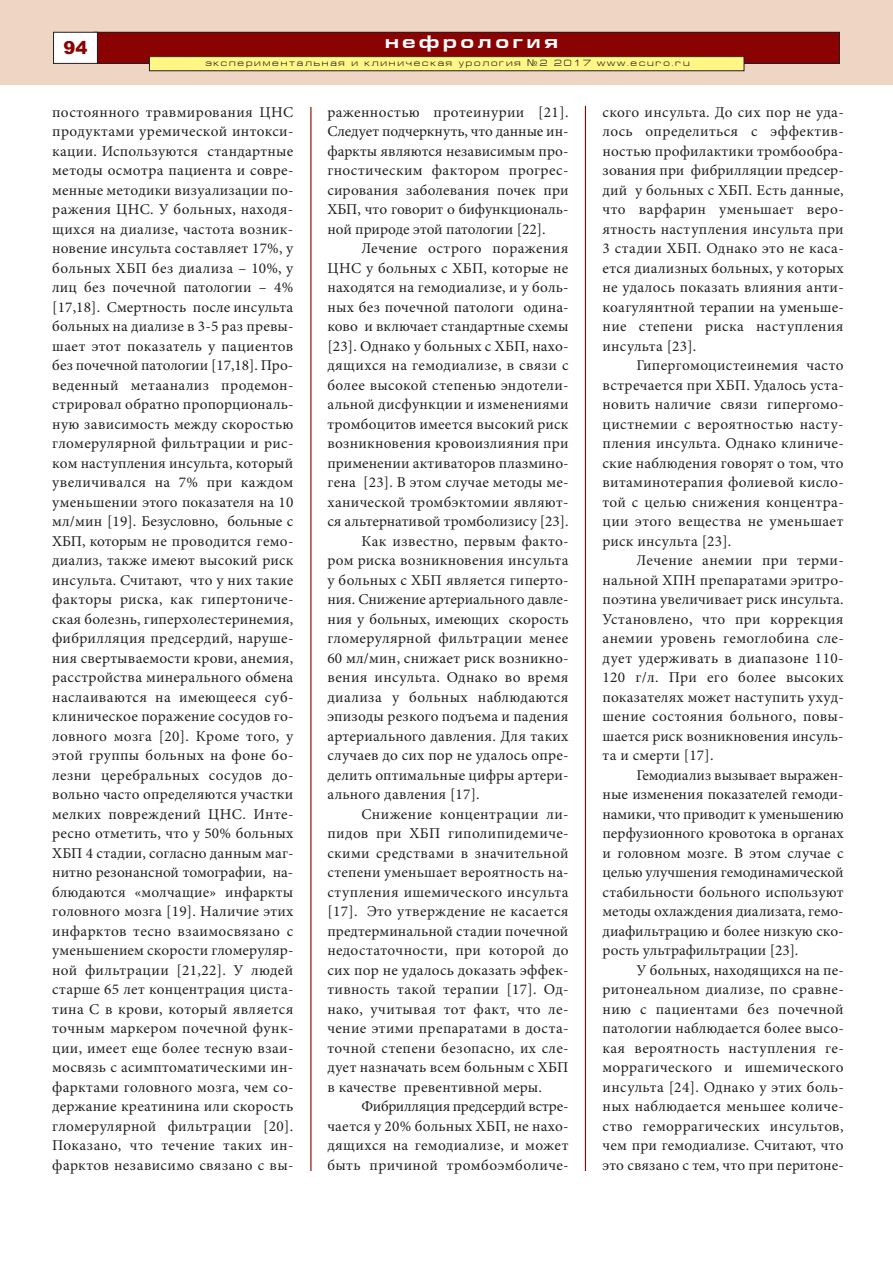
<style>
.page{position:relative;width:893px;height:1263px;background:#fff}
.page>*{position:absolute;margin:0;border:0;box-sizing:border-box;transform-origin:0 0}
.t1{font:700 18px "Europe Ext";letter-spacing:.2em;color:#fff}
.t2{font:900 18px "Arial";color:#8b0202}
.t3{font:15px/19.5px "Minion Pro";letter-spacing:.015em;color:#231f20;text-align:justify}
.t4{font:15px "Minion Pro";letter-spacing:-.02em;color:#231f20}
.t5{font:9px "Europe Ext Normal";letter-spacing:.2em;color:#231f20}
.s1{font-family:"Europe"}
</style>
<div class="page">
<hr style="left:310px;top:107px;width:1px;height:1064px;background:#8b0202">
<hr style="left:585px;top:106px;width:1px;height:1065px;background:#8b0202">
<div style="left:0;top:0;width:893px;height:85px;background:#eed5c4"></div>
<div style="left:94px;top:32px;width:745px;height:31px;background:#8b0202"></div>
<div style="left:94px;top:32px;width:746px;height:32px;border:1px solid #231f20"></div>
<div style="left:54px;top:32px;width:43px;height:31px;background:#fff"></div>
<div style="left:53px;top:32px;width:45px;height:32px;border:1px solid #231f20"></div>
<div style="left:149px;top:57px;width:595px;height:14px;background:#fff685"></div>
<div style="left:149px;top:56px;width:595px;height:15px;border:1px solid #231f20"></div>
<p class="t2" style="left:64px;top:37px;width:26px">94</p>
<p class="t1" style="left:385px;top:31px;width:174px">нефрология</p>
<p class="t5" style="left:205px;top:58px;width:486px">экспериментальная и клиническая урология <span class="s1">¹</span>2 2017 www.ecuro.ru</p>
<p class="t3" style="left:52px;top:104px;width:243px">постоянного травмирования ЦНС продуктами уремической интокси&shy;кации. Используются стандартные методы осмотра пациента и совре&shy;менные методики визуализации по&shy;ражения ЦНС. У больных, находя&shy;щихся на диализе, частота возник&shy;новение инсульта составляет 17%, у больных ХБП без диализа – 10%, у лиц без почечной патологии – 4% [17,18]. Смертность после инсульта больных на диализе в 3-5 раз превы&shy;шает этот показатель у пациентов без почечной патологии [17,18]. Про&shy;веденный метаанализ продемон&shy;стрировал обратно пропорциональ&shy;ную зависимость между скоростью гломерулярной фильтрации и рис&shy;ком наступления инсульта, который увеличивался на 7% при каждом уменьшении этого показателя на 10 мл/мин [19]. Безусловно, больные с ХБП, которым не проводится гемо&shy;диализ, также имеют высокий риск инсульта. Считают, что у них такие факторы риска, как гипертониче&shy;ская болезнь, гиперхолестеринемия, фибрилляция предсердий, наруше&shy;ния свертываемости крови, анемия, расстройства минерального обмена наслаиваются на имеющееся суб&shy;клиническое поражение сосудов го&shy;ловного мозга [20]. Кроме того, у этой группы больных на фоне бо&shy;лезни церебральных сосудов до&shy;вольно часто определяются участки мелких повреждений ЦНС. Инте&shy;ресно отметить, что у 50% больных ХБП 4 стадии, согласно данным маг&shy;нитно резонансной томографии, на&shy;блюдаются «молчащие» инфаркты головного мозга [19]. Наличие этих инфарктов тесно взаимосвязано с уменьшением скорости гломеруляр&shy;ной фильтрации [21,22]. У людей старше 65 лет концентрация циста&shy;тина С в крови, который является точным маркером почечной функ&shy;ции, имеет еще более тесную взаи&shy;мосвязь с асимптоматическими ин&shy;фарктами головного мозга, чем со&shy;держание креатинина или скорость гломерулярной фильтрации [20].<br>Показано, что течение таких ин&shy;фарктов независимо связано с вы-</p>
<p class="t3" style="left:327px;top:104px;width:243px">раженностью протеинурии [21].<br>Следует подчеркнуть, что данные ин&shy;фаркты являются независимым про&shy;гностическим фактором прогрес&shy;сирования заболевания почек при ХБП, что говорит о бифункциональ&shy;ной природе этой патологии [22].</p>
<p class="t3" style="left:361px;top:240px;width:209px">Лечение острого поражения</p>
<p class="t3" style="left:327px;top:260px;width:243px">ЦНС у больных с ХБП, которые не</p>
<p class="t3" style="left:327px;top:279px;width:243px">находятся на гемодиализе, и у боль-</p>
<p class="t3" style="left:327px;top:299px;width:243px">ных без почечной патологи одина-</p>
<p class="t3" style="left:327px;top:318px;width:243px">ково и включает стандартные схемы</p>
<p class="t3" style="left:327px;top:338px;width:243px">[23]. Однако у больных с ХБП, нахо-</p>
<p class="t3" style="left:327px;top:357px;width:243px">дящихся на гемодиализе, в связи с</p>
<p class="t3" style="left:327px;top:377px;width:243px">более высокой степенью эндотели-</p>
<p class="t3" style="left:327px;top:396px;width:243px">альной дисфункции и изменениями</p>
<p class="t3" style="left:327px;top:416px;width:243px">тромбоцитов имеется высокий риск</p>
<p class="t3" style="left:327px;top:435px;width:243px">возникновения кровоизлияния при</p>
<p class="t3" style="left:327px;top:455px;width:243px">применении активаторов плазмино-</p>
<p class="t3" style="left:327px;top:474px;width:243px">гена [23]. В этом случае методы ме-</p>
<p class="t3" style="left:327px;top:494px;width:243px">ханической тромбэктомии являют-</p>
<p class="t3" style="left:327px;top:513px;width:243px">ся альтернативой тромболизису [23].</p>
<p class="t3" style="left:361px;top:533px;width:209px">Как известно, первым факто-</p>
<p class="t3" style="left:327px;top:552px;width:243px">ром риска возникновения инсульта</p>
<p class="t3" style="left:327px;top:572px;width:243px">у больных с ХБП является гиперто-</p>
<p class="t3" style="left:327px;top:591px;width:243px">ния. Снижение артериального давле-</p>
<p class="t3" style="left:327px;top:611px;width:243px">ния у больных, имеющих скорость</p>
<p class="t3" style="left:327px;top:630px;width:243px">гломерулярной фильтрации менее</p>
<p class="t3" style="left:327px;top:650px;width:243px">60 мл/мин, снижает риск возникно-</p>
<p class="t3" style="left:327px;top:669px;width:243px">вения инсульта. Однако во время</p>
<p class="t3" style="left:327px;top:689px;width:243px">диализа у больных наблюдаются</p>
<p class="t3" style="left:327px;top:708px;width:243px">эпизоды резкого подъема и падения</p>
<p class="t3" style="left:327px;top:728px;width:243px">артериального давления. Для таких</p>
<p class="t3" style="left:327px;top:747px;width:243px">случаев до сих пор не удалось опре-</p>
<p class="t3" style="left:327px;top:767px;width:243px">делить оптимальные цифры артери-</p>
<p class="t3" style="left:327px;top:786px;width:154px">ального давления [17].</p>
<p class="t3" style="left:361px;top:806px;width:209px">Снижение концентрации ли-</p>
<p class="t3" style="left:327px;top:825px;width:243px">пидов при ХБП гиполипидемиче-</p>
<p class="t3" style="left:327px;top:845px;width:243px">скими средствами в значительной</p>
<p class="t3" style="left:327px;top:864px;width:243px">степени уменьшает вероятность на-</p>
<p class="t3" style="left:327px;top:884px;width:243px">ступления ишемического инсульта</p>
<p class="t3" style="left:327px;top:903px;width:243px">[17]. Это утверждение не касается</p>
<p class="t3" style="left:327px;top:923px;width:243px">предтерминальной стадии почечной</p>
<p class="t3" style="left:327px;top:942px;width:243px">недостаточности, при которой до</p>
<p class="t3" style="left:327px;top:962px;width:243px">сих пор не удалось доказать эффек-</p>
<p class="t3" style="left:327px;top:981px;width:243px">тивность такой терапии [17]. Од-</p>
<p class="t3" style="left:327px;top:1001px;width:243px">нако, учитывая тот факт, что ле-</p>
<p class="t3" style="left:327px;top:1020px;width:243px">чение этими препаратами в доста-</p>
<p class="t3" style="left:327px;top:1040px;width:243px">точной степени безопасно, их сле-</p>
<p class="t3" style="left:327px;top:1059px;width:243px">дует назначать всем больным с ХБП</p>
<p class="t3" style="left:327px;top:1079px;width:216px">в качестве превентивной меры.</p>
<p class="t4" style="left:361px;top:1101px;width:209px">Фибрилляция предсердий встре-</p>
<p class="t3" style="left:327px;top:1118px;width:243px">чается у 20% больных ХБП, не нахо-</p>
<p class="t3" style="left:327px;top:1137px;width:243px">дящихся на гемодиализе, и может</p>
<p class="t3" style="left:327px;top:1157px;width:243px">быть причиной тромбоэмболиче-</p>
<p class="t3" style="left:602px;top:104px;width:243px">ского инсульта. До сих пор не уда&shy;лось определиться с эффектив&shy;ностью профилактики тромбообра&shy;зования при фибрилляции предсер&shy;дий у больных с ХБП. Есть данные, что варфарин уменьшает веро&shy;ятность наступления инсульта при 3 стадии ХБП. Однако это не каса&shy;ется диализных больных, у которых не удалось показать влияния анти&shy;коагулянтной терапии на уменьше&shy;ние степени риска наступления инсульта [23].</p>
<p class="t3" style="left:602px;top:357px;width:243px;text-indent:34px">Гипергомоцистеинемия часто встречается при ХБП. Удалось уста&shy;новить наличие связи гипергомо&shy;цистнемии с вероятностью насту&shy;пления инсульта. Однако клиниче&shy;ские наблюдения говорят о том, что витаминотерапия фолиевой кисло&shy;той с целью снижения концентра&shy;ции этого вещества не уменьшает риск инсульта [23].</p>
<p class="t3" style="left:602px;top:552px;width:243px;text-indent:34px">Лечение анемии при терми&shy;нальной ХПН препаратами эритро&shy;поэтина увеличивает риск инсульта.<br>Установлено, что при коррекция анемии уровень гемоглобина сле&shy;дует удерживать в диапазоне 110- 120 г/л. При его более высоких показателях может наступить ухуд&shy;шение состояния больного, повы&shy;шается риск возникновения инсуль&shy;та и смерти [17].</p>
<p class="t3" style="left:602px;top:767px;width:243px;text-indent:34px">Гемодиализ вызывает выражен&shy;ные изменения показателей гемоди&shy;намики, что приводит к уменьшению перфузионного кровотока в органах и головном мозге. В этом случае с целью улучшения гемодинамической стабильности больного используют методы охлаждения диализата, гемо&shy;диафильтрацию и более низкую ско&shy;рость ультрафильтрации [23].</p>
<p class="t3" style="left:602px;top:962px;width:243px;text-indent:34px">У больных, находящихся на пе&shy;ритонеальном диализе, по сравне&shy;нию с пациентами без почечной патологии наблюдается более высо&shy;кая вероятность наступления ге&shy;моррагического и ишемического инсульта [24]. Однако у этих боль&shy;ных наблюдается меньшее количе&shy;ство геморрагических инсультов, чем при гемодиализе. Считают, что это связано с тем, что при перитоне-</p>
</div>
